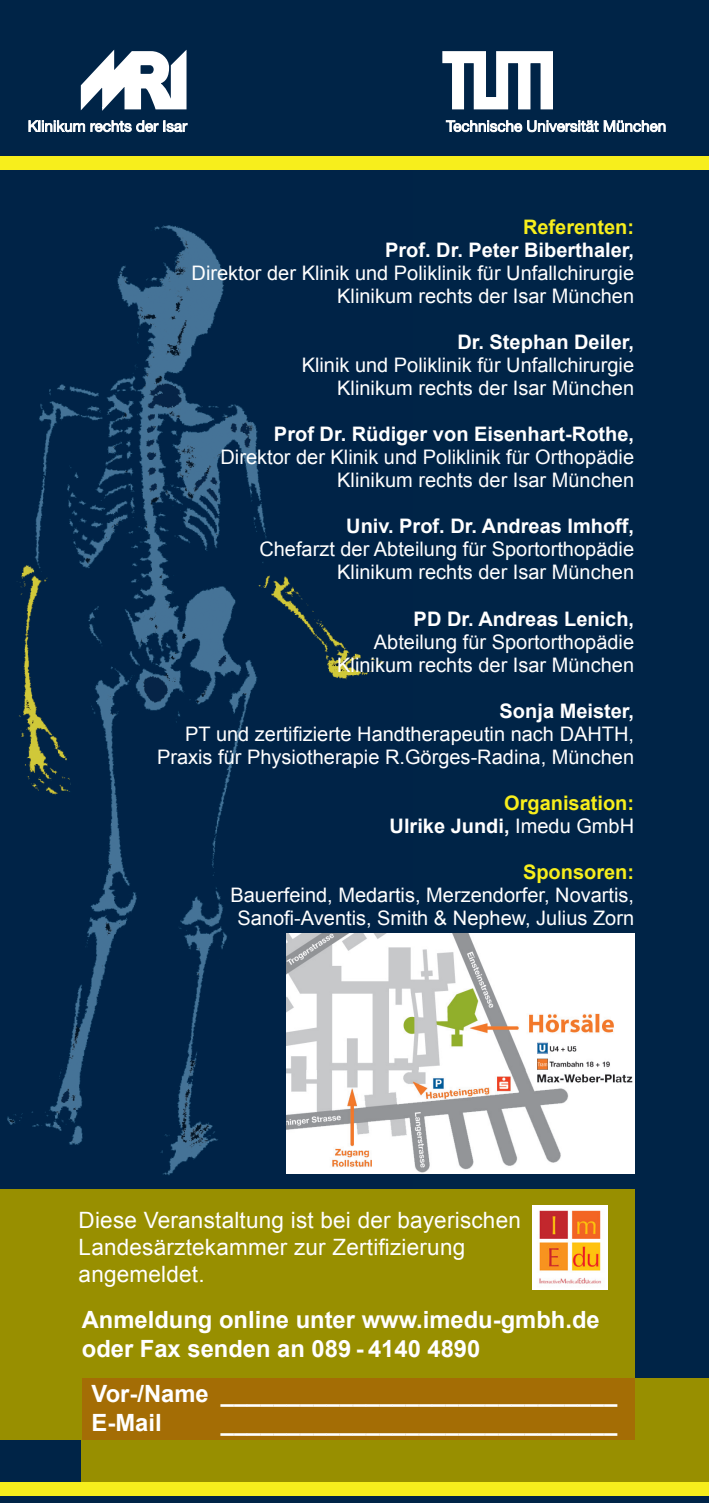
<style>
.page{position:relative;width:709px;height:1503px;background:#fff}
.page>*{position:absolute;margin:0;border:0;box-sizing:border-box;transform-origin:0 0}
.t1{font:700 23.75px/28.5px "Arial";color:#fff}
.t2{font:22.5px/27px "Arial";letter-spacing:.01em;color:#fff}
.t3{font:20px/23px "Arial";color:#fff;text-align:right}
.t4{font:700 20px "Arial";color:#f7ee1c}
.t5{font:700 20px "Arial";color:#fff}
.s1{font-weight:700}
.s2{font-weight:400}
.s3{font-weight:700;color:#f7ee1c}
</style>
<div class="page">
<div style="left:0;top:0;width:709px;height:1502px;background:#002447"></div>
<img style="left:0;top:169px;width:412px;height:1006px">
<div style="left:82px;top:1378px;width:627px;height:104px;background:#988f00"></div>
<div style="left:0;top:1189px;width:634px;height:250px;background:#988f00"></div>
<div style="left:82px;top:1378px;width:552px;height:61px;background:#a46d05"></div>
<div style="left:0;top:1482px;width:709px;height:13px;background:#f7ee1c"></div>
<div style="left:0;top:156px;width:709px;height:13px;background:#f7ee1c"></div>
<img style="left:533px;top:1205px;width:74px;height:84px">
<img style="left:286px;top:933px;width:348px;height:240px">
<svg style="left:442px;top:51px;width:111px;height:59px"></svg>
<svg style="left:28px;top:49px;width:160px;height:84px"></svg>
<svg style="left:445px;top:120px;width:221px;height:13px"></svg>
<p class="t4" style="left:523px;top:214px;width:113px">Referenten:</p>
<p class="t3" style="left:192px;top:239px;width:444px"><span class="s1">Prof. Dr. Peter Biberthaler,<br></span>Direktor der Klinik und Poliklinik für Unfallchirurgie<br>Klinikum rechts der Isar München</p>
<p class="t3" style="left:302px;top:331px;width:334px"><span class="s1">Dr. Stephan Deiler,<br></span>Klinik und Poliklinik für Unfallchirurgie<br>Klinikum rechts der Isar München</p>
<p class="t3" style="left:220px;top:423px;width:415px"><span class="s1">Prof Dr. Rüdiger von Eisenhart-Rothe,<br></span>Direktor der Klinik und Poliklinik für Orthopädie<br>Klinikum rechts der Isar München</p>
<p class="t3" style="left:259px;top:515px;width:376px"><span class="s1">Univ. Prof. Dr. Andreas Imhoff,<br></span>Chefarzt der Abteilung für Sportorthopädie<br>Klinikum rechts der Isar München</p>
<p class="t3" style="left:374px;top:607px;width:262px"><span class="s1">PD Dr. Andreas Lenich,<br></span>Abteilung für Sportorthopädie</p>
<p class="t3" style="left:337px;top:653px;width:298px">Klinikum rechts der Isar München</p>
<p class="t3" style="left:157px;top:699px;width:478px"><span class="s1">Sonja Meister,<br></span>PT und zertifizierte Handtherapeutin nach DAHTH,<br>Praxis für Physiotherapie R.Görges-Radina, München</p>
<p class="t4" style="left:504px;top:789px;width:132px">Organisation:</p>
<p class="t5" style="left:389px;top:812px;width:246px">Ulrike Jundi, <span class="s2">Imedu GmbH</span></p>
<p class="t3" style="left:230px;top:860px;width:405px"><span class="s3">Sponsoren:<br></span>Bauerfeind, Medartis, Merzendorfer, Novartis,<br>Sanofi-Aventis, Smith &amp; Nephew, Julius Zorn</p>
<p class="t2" style="left:79px;top:1206px;width:444px">Diese Veranstaltung ist bei der bayerischen<br>Landesärztekammer zur Zertifizierung angemeldet.</p>
<p class="t1" style="left:82px;top:1306px;width:519px">Anmeldung online unter www.imedu-gmbh.de oder Fax senden an 089 - 4140 4890</p>
<p class="t1" style="left:92px;top:1380px;width:527px">Vor-/Name ______________________________<br>E-Mail</p>
<p class="t1" style="left:221px;top:1408px;width:398px">______________________________</p>
</div>
